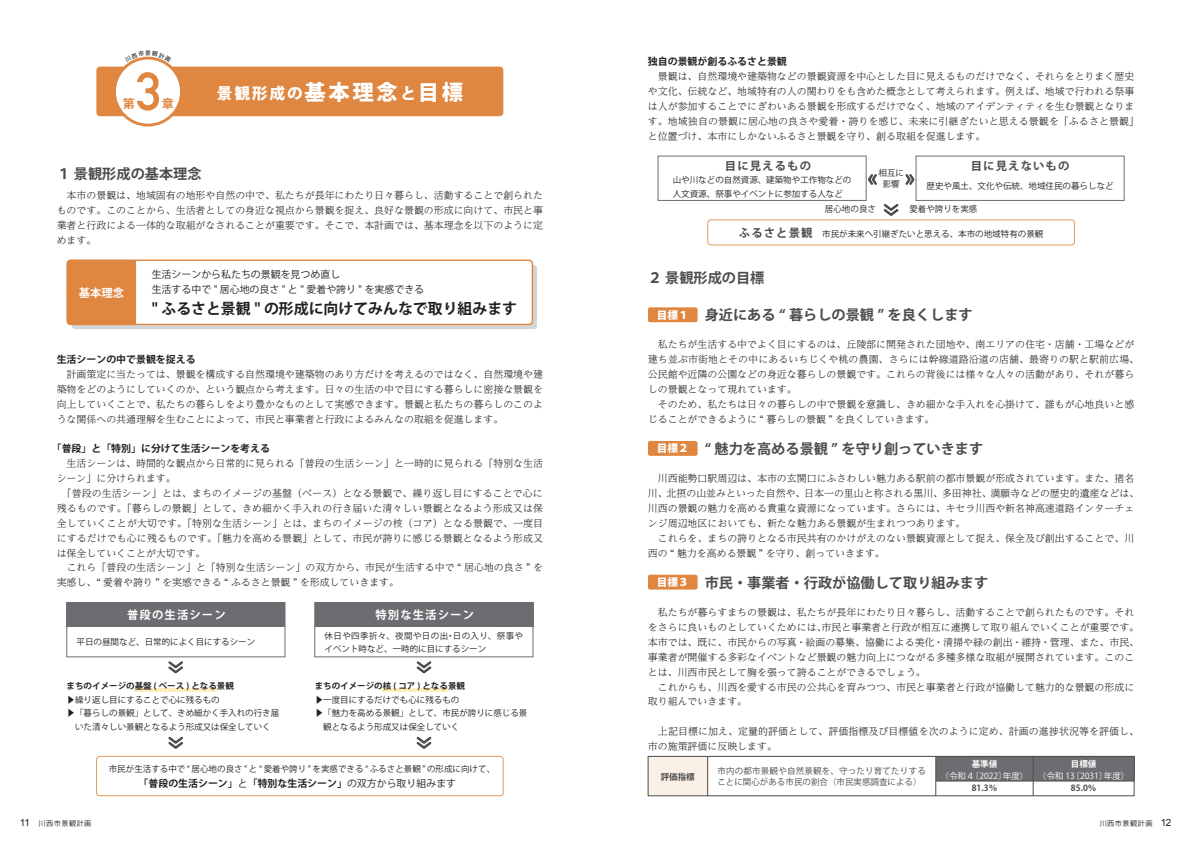
<style>
.page{position:relative;width:1191px;height:842px;background:#fff}
.page>*{position:absolute;margin:0;border:0;box-sizing:border-box;transform-origin:0 0}
.t1{font:700 53.1px "DIN Alternate";color:#df8641}
.t2{font:800 15.6px "Koz Go Pro";letter-spacing:.125em;color:#fff}
.t3{font:700 14.9px "Koz Go Pr 6 N";color:#231f20}
.t4{font:700 14.2px "Koz Go Pr 6 N";color:#4b4c4d}
.t5{font:700 12px "Koz Go Pro";color:#df8641}
.t6{font:700 11.3px "Koz Go Pr 6 N";letter-spacing:.1em;color:#4b4c4d}
.t7{font:700 11.3px "Koz Go Pr 6 N";letter-spacing:.1em;color:#fff}
.t8{font:800 10.6px "Koz Go Pr 6 N";color:#fff}
.t9{font:300 9.9px/14.9px "UD Reimin Pr 6 N";color:#231f20}
.t10{font:700 9.9px "Koz Go Pr 6 N";color:#231f20}
.t11{font:9.9px "Koz Go Pr 6 N";color:#231f20}
.t12{font:9.9px "Arial";color:#231f20}
.t13{font:8.5px "Koz Go Pr 6 N";color:#231f20}
.t14{font:8.5px/11.3px "Koz Go Pr 6 N";letter-spacing:.025em;color:#4b4c4d}
.t15{font:8.5px/13.5px "Koz Go Pr 6 N";letter-spacing:.02em;color:#231f20}
.t16{font:700 8.5px "Koz Go Pr 6 N";color:#231f20}
.t17{font:8.5px "Koz Go Pr 6 N";color:#fff}
.t18{font:700 8.5px "Koz Go Pr 6 N";color:#4b4c4d}
.t19{font:700 8.5px "Koz Go Pr 6 N";color:#fff}
.t20{font:7.1px "Koz Go Pr 6 N";letter-spacing:.075em;color:#231f20}
.s1{font-size:21.3px}
.s2{font-weight:400}
</style>
<div class="page">
<div style="left:96px;top:67px;width:407px;height:49px;background:#df8641;border-radius:4px"></div>
<div style="left:72px;top:265px;width:465px;height:64px;background:linear-gradient(to right,#d5cec9,#d4ceca);border-radius:3px"></div>
<div style="left:67px;top:260px;width:465px;height:64px;background:#fff;border-radius:3px"></div>
<div style="left:67px;top:260px;width:466px;height:65px;border:1px solid #df8641;border-radius:3px"></div>
<div style="left:67px;top:602px;width:218px;height:55px;border:1px solid #6c6d70"></div>
<div style="left:67px;top:603px;width:218px;height:24px;background:#6c6d70"></div>
<div style="left:315px;top:603px;width:218px;height:24px;background:#6c6d70"></div>
<div style="left:935px;top:756px;width:199px;height:25px;background:#6c6d70"></div>
<div style="left:648px;top:756px;width:59px;height:40px;background:#fbf0e5"></div>
<div style="left:315px;top:602px;width:218px;height:55px;border:1px solid #6c6d70"></div>
<div style="left:658px;top:156px;width:208px;height:45px;border:1px solid #6c6d70"></div>
<div style="left:916px;top:156px;width:208px;height:45px;border:1px solid #6c6d70"></div>
<svg style="left:168px;top:661px;width:15px;height:13px"></svg>
<svg style="left:168px;top:736px;width:15px;height:13px"></svg>
<svg style="left:416px;top:661px;width:16px;height:13px"></svg>
<svg style="left:416px;top:736px;width:16px;height:13px"></svg>
<div style="left:96px;top:756px;width:407px;height:40px;border:1px solid #e49759;border-radius:3px"></div>
<hr style="left:134px;top:688px;width:83px;height:4px;background:#ffedbd">
<hr style="left:382px;top:688px;width:66px;height:4px;background:#ffedbd">
<div style="left:114px;top:58px;width:67px;height:67px;background:#fff;border-radius:50%"></div>
<div style="left:113px;top:57px;width:70px;height:69px;border:3px solid #df8641;border-radius:50%"></div>
<div style="left:67px;top:260px;width:69px;height:65px;background:#df8641;border-radius:3px"></div>
<div style="left:124px;top:260px;width:12px;height:65px;background:#df8641"></div>
<div style="left:648px;top:307px;width:49px;height:15px;background:#df8641;border-radius:2px"></div>
<div style="left:648px;top:441px;width:49px;height:15px;background:#df8641;border-radius:2px"></div>
<div style="left:648px;top:575px;width:49px;height:15px;background:#df8641;border-radius:2px"></div>
<div style="left:707px;top:220px;width:367px;height:25px;border:1px solid #e49759;border-radius:3px"></div>
<svg style="left:883px;top:204px;width:16px;height:12px"></svg>
<svg style="left:905px;top:172px;width:11px;height:15px"></svg>
<svg style="left:866px;top:172px;width:11px;height:15px"></svg>
<div style="left:648px;top:756px;width:486px;height:40px;border:1px solid #4b4c4d"></div>
<hr style="left:935px;top:781px;width:199px;height:1px;background:#4b4c4d">
<hr style="left:1033px;top:756px;width:1px;height:40px;background:#4b4c4d">
<hr style="left:935px;top:756px;width:1px;height:40px;background:#4b4c4d">
<hr style="left:707px;top:756px;width:1px;height:40px;background:#4b4c4d">
<svg style="left:130px;top:56px;width:36px;height:6px"></svg>
<p class="t1" style="left:136px;top:51px;width:27px">3</p>
<p class="t5" style="left:123px;top:96px;width:14px">第</p>
<p class="t5" style="left:162px;top:96px;width:14px">章</p>
<p class="t2" style="left:217px;top:84px;width:248px">景観形成の<span class="s1">基本理念</span>と<span class="s1">目標</span></p>
<p class="t4" style="left:57px;top:165px;width:146px">１ 景観形成の基本理念</p>
<p class="t9" style="left:57px;top:188px;width:488px;text-align:justify">　本市の景観は、地域固有の地形や自然の中で、私たちが長年にわたり日々暮らし、活動することで創られたものです。このことから、生活者としての身近な視点から景観を捉え、良好な景観の形成に向けて、市民と事業者と行政による一体的な取組がなされることが重要です。そこで、本計画では、基本理念を以下のように定めます。</p>
<p class="t7" style="left:79px;top:286px;width:47px">基本理念</p>
<p class="t11" style="left:152px;top:268px;width:190px">生活シーンから私たちの景観を見つめ直し</p>
<p class="t11" style="left:152px;top:284px;width:274px">生活する中で " 居心地の良さ " と " 愛着や誇り " を実感できる</p>
<p class="t3" style="left:152px;top:300px;width:367px">" ふるさと景観 " の形成に向けてみんなで取り組みます</p>
<p class="t10" style="left:57px;top:354px;width:140px">生活シーンの中で景観を捉える</p>
<p class="t9" style="left:57px;top:366px;width:488px;text-align:justify">　計画策定に当たっては、景観を構成する自然環境や建築物のあり方だけを考えるのではなく、自然環境や建築物をどのようにしていくのか、という観点から考えます。日々の生活の中で目にする暮らしに密接な景観を向上していくことで、私たちの暮らしをより豊かなものとして実感できます。景観と私たちの暮らしのこのような関係への共通理解を生むことによって、市民と事業者と行政によるみんなの取組を促進します。</p>
<p class="t10" style="left:52px;top:443px;width:220px">「普段」と「特別」に分けて生活シーンを考える</p>
<p class="t9" style="left:57px;top:456px;width:488px">　生活シーンは、時間的な観点から日常的に見られる「普段の生活シーン」と一時的に見られる「特別な生活シーン」に分けられます。</p>
<p class="t9" style="left:57px;top:485px;width:488px;text-align:justify">　「普段の生活シーン」とは、まちのイメージの基盤（ベース）となる景観で、繰り返し目にすることで心に残るものです。「暮らしの景観」として、きめ細かく手入れの行き届いた清々しい景観となるよう形成又は保全していくことが大切です。「特別な生活シーン」とは、まちのイメージの核（コア）となる景観で、一度目にするだけでも心に残るものです。「魅力を高める景観」として、市民が誇りに感じる景観となるよう形成又は保全していくことが大切です。</p>
<p class="t9" style="left:57px;top:560px;width:488px">　これら「普段の生活シーン」と「特別な生活シーン」の双方から、市民が生活する中で “ 居心地の良さ ” を実感し、“ 愛着や誇り ” を実感できる “ ふるさと景観 ” を形成していきます。</p>
<p class="t7" style="left:127px;top:609px;width:100px">普段の生活シーン</p>
<p class="t7" style="left:375px;top:609px;width:100px">特別な生活シーン</p>
<p class="t13" style="left:77px;top:637px;width:180px">平日の昼間など、日常的によく目にするシーン</p>
<p class="t15" style="left:324px;top:629px;width:200px">休日や四季折々、夜間や日の出・日の入り、祭事やイベント時など、一時的に目にするシーン</p>
<p class="t16" style="left:67px;top:681px;width:169px">まちのイメージの基盤 ( ベース ) となる景観</p>
<p class="t13" style="left:67px;top:695px;width:155px">▶︎繰り返し目にすることで心に残るもの</p>
<p class="t13" style="left:67px;top:708px;width:214px">▶︎「暮らしの景観」として、きめ細かく手入れの行き届</p>
<p class="t13" style="left:67px;top:722px;width:206px">　いた清々しい景観となるよう形成又は保全していく</p>
<p class="t16" style="left:315px;top:681px;width:152px">まちのイメージの核 ( コア ) となる景観</p>
<p class="t13" style="left:315px;top:695px;width:146px">▶︎一度目にするだけでも心に残るもの</p>
<p class="t13" style="left:315px;top:708px;width:214px">▶︎「魅力を高める景観」として、市民が誇りに感じる景</p>
<p class="t13" style="left:315px;top:722px;width:146px">　観となるよう形成又は保全していく</p>
<p class="t13" style="left:109px;top:764px;width:388px">市民が生活する中で “ 居心地の良さ ” と “ 愛着や誇り ” を実感できる “ ふるさと景観 ” の形成に向けて、</p>
<p class="t10" style="left:139px;top:777px;width:319px">「普段の生活シーン」<span class="s2">と</span>「特別な生活シーン」<span class="s2">の双方から取り組みます</span></p>
<p class="t10" style="left:648px;top:56px;width:140px">独自の景観が創るふるさと景観</p>
<p class="t9" style="left:648px;top:69px;width:492px">　景観は、自然環境や建築物などの景観資源を中心とした目に見えるものだけでなく、それらをとりまく歴史や文化、伝統など、地域特有の人の関わりをも含めた概念として考えられます。例えば、地域で行われる祭事は人が参加することでにぎわいある景観を形成するだけでなく、地域のアイデンティティを生む景観となります。地域独自の景観に居心地の良さや愛着・誇りを感じ、未来に引継ぎたいと思える景観を「ふるさと景観」と位置づけ、本市にしかないふるさと景観を守り、創る取組を促進します。</p>
<p class="t6" style="left:725px;top:160px;width:88px">目に見えるもの</p>
<p class="t6" style="left:970px;top:160px;width:100px">目に見えないもの</p>
<p class="t13" style="left:878px;top:168px;width:27px">相互に</p>
<p class="t13" style="left:882px;top:179px;width:19px">影響</p>
<p class="t13" style="left:673px;top:175px;width:180px">山や川などの自然資源、建築物や工作物などの</p>
<p class="t13" style="left:673px;top:189px;width:172px">人文資源、祭事やイベントに参加する人など</p>
<p class="t13" style="left:926px;top:181px;width:189px">歴史や風土、文化や伝統、地域住民の暮らしなど</p>
<p class="t13" style="left:825px;top:204px;width:53px">居心地の良さ</p>
<p class="t13" style="left:909px;top:204px;width:70px">愛着や誇りを実感</p>
<p class="t6" style="left:739px;top:226px;width:75px">ふるさと景観</p>
<p class="t13" style="left:822px;top:229px;width:223px">市民が未来へ引継ぎたいと思える、本市の地域特有の景観</p>
<p class="t4" style="left:648px;top:270px;width:118px">２ 景観形成の目標</p>
<p class="t4" style="left:648px;top:307px;width:326px">　　　　身近にある “ 暮らしの景観 ” を良くします</p>
<p class="t9" style="left:648px;top:337px;width:493px">　私たちが生活する中でよく目にするのは、丘陵部に開発された団地や、南エリアの住宅・店舗・工場などが建ち並ぶ市街地とその中にあるいちじくや桃の農園、さらには幹線道路沿道の店舗、最寄りの駅と駅前広場、公民館や近隣の公園などの身近な暮らしの景観です。これらの背後には様々な人々の活動があり、それが暮らしの景観となって現れています。</p>
<p class="t9" style="left:648px;top:396px;width:488px">　そのため、私たちは日々の暮らしの中で景観を意識し、きめ細かな手入れを心掛けて、誰もが心地良いと感じることができるように “ 暮らしの景観 ” を良くしていきます。</p>
<p class="t4" style="left:648px;top:441px;width:337px">　　　　“ 魅力を高める景観 ” を守り創っていきます</p>
<p class="t9" style="left:648px;top:471px;width:493px">　川西能勢口駅周辺は、本市の玄関口にふさわしい魅力ある駅前の都市景観が形成されています。また、猪名川、北摂の山並みといった自然や、日本一の里山と称される黒川、多田神社、満願寺などの歴史的遺産などは、川西の景観の魅力を高める貴重な資源になっています。さらには、キセラ川西や新名神高速道路インターチェンジ周辺地区においても、新たな魅力ある景観が生まれつつあります。</p>
<p class="t9" style="left:648px;top:530px;width:488px">　これらを、まちの誇りとなる市民共有のかけがえのない景観資源として捉え、保全及び創出することで、川西の “ 魅力を高める景観 ” を守り、創っていきます。</p>
<p class="t4" style="left:648px;top:575px;width:342px">　　　　市民・事業者・行政が協働して取り組みます</p>
<p class="t9" style="left:648px;top:605px;width:493px">　私たちが暮らすまちの景観は、私たちが長年にわたり日々暮らし、活動することで創られたものです。それをさらに良いものとしていくためには、市民と事業者と行政が相互に連携して取り組んでいくことが重要です。本市では、既に、市民からの写真・絵画の募集、協働による美化・清掃や緑の創出・維持・管理、また、市民、事業者が開催する多彩なイベントなど景観の魅力向上につながる多種多様な取組が展開されています。このことは、川西市民として胸を張って誇ることができるでしょう。</p>
<p class="t9" style="left:648px;top:679px;width:488px">　これからも、川西を愛する市民の公共心を育みつつ、市民と事業者と行政が協働して魅力的な景観の形成に取り組んでいきます。</p>
<p class="t9" style="left:648px;top:724px;width:492px">　上記目標に加え、定量的評価として、評価指標及び目標値を次のように定め、計画の進捗状況等を評価し、市の施策評価に反映します。</p>
<p class="t8" style="left:657px;top:309px;width:33px">目標１</p>
<p class="t8" style="left:657px;top:443px;width:33px">目標２</p>
<p class="t8" style="left:657px;top:576px;width:33px">目標３</p>
<p class="t18" style="left:660px;top:772px;width:36px">評価指標</p>
<p class="t14" style="left:717px;top:765px;width:210px">市内の都市景観や自然景観を、守ったり育てたりすることに関心がある市民の割合（市民実感調査による）</p>
<p class="t19" style="left:971px;top:759px;width:27px">基準値</p>
<p class="t17" style="left:940px;top:771px;width:89px">（令和４〔2022〕年度）</p>
<p class="t18" style="left:971px;top:783px;width:27px">81.3％</p>
<p class="t19" style="left:1071px;top:759px;width:27px">目標値</p>
<p class="t17" style="left:1038px;top:771px;width:93px">（令和 13〔2031〕年度）</p>
<p class="t18" style="left:1071px;top:783px;width:27px">85.0％</p>
<p class="t12" style="left:20px;top:816px;width:12px">11</p>
<p class="t20" style="left:39px;top:819px;width:54px">川西市景観計画</p>
<p class="t20" style="left:1099px;top:819px;width:54px">川西市景観計画</p>
<p class="t12" style="left:1161px;top:816px;width:12px">12</p>
</div>
